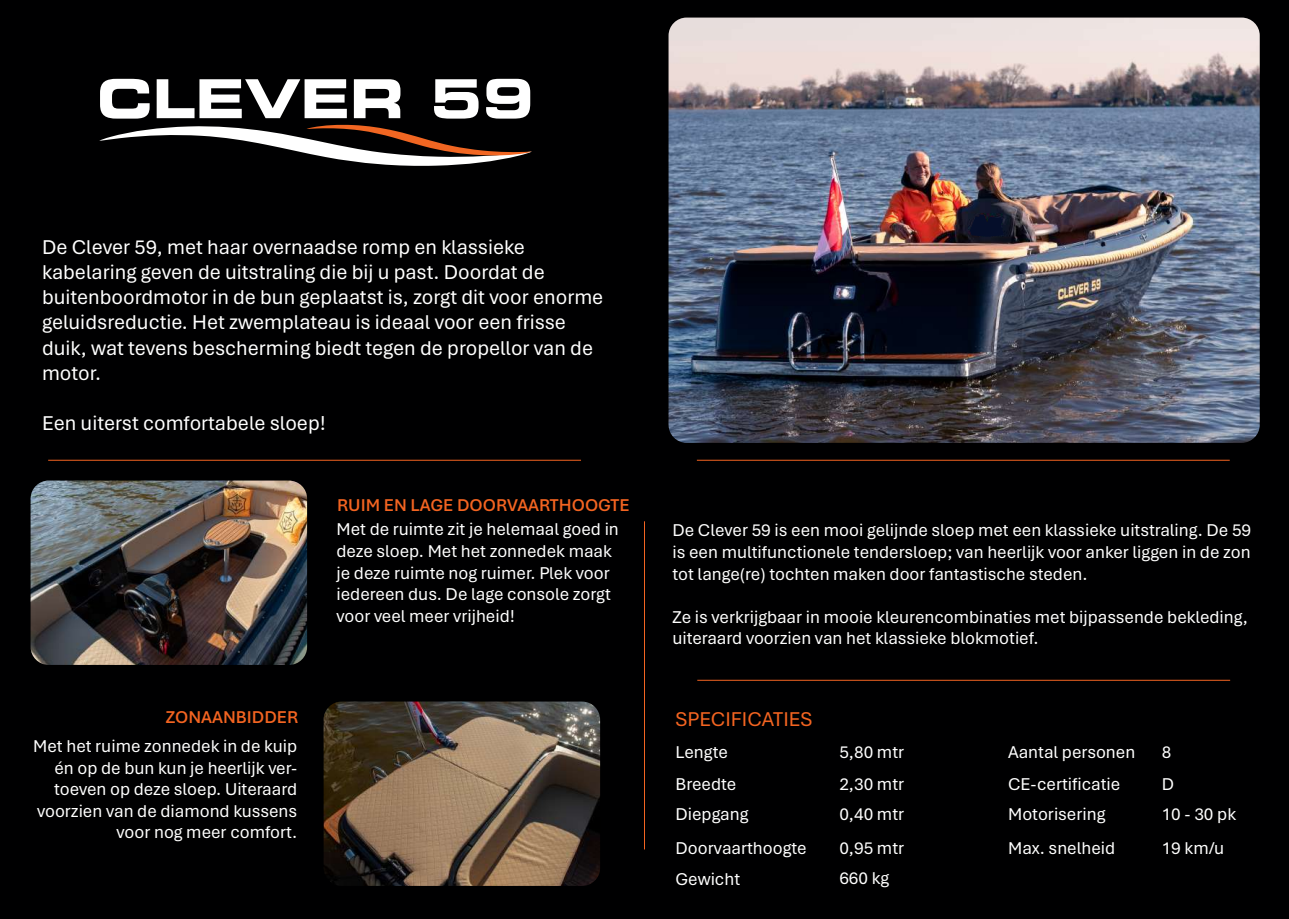
<style>
.page{position:relative;width:1289px;height:919px;background:#fff}
.page>*{position:absolute;margin:0;border:0;box-sizing:border-box;transform-origin:0 0}
.t1{font:53.7px "Eurostile Bold Extended Two";color:#fff}
.t2{font:21px/25.2px "Aptos";color:#fff}
.t3{font:21px "Aptos";color:#f36421}
.t4{font:18px/21.6px "Aptos";color:#fff}
.t5{font:600 18px "Aptos";color:#f36421}
</style>
<div class="page">
<div style="left:0;top:0;width:1288px;height:918px;background:#000001"></div>
<svg style="left:99px;top:124px;width:433px;height:42px"></svg>
<hr style="left:644px;top:521px;width:1px;height:328px;background:#f36421">
<hr style="left:48px;top:460px;width:533px;height:1px;background:#f36421">
<hr style="left:697px;top:680px;width:533px;height:1px;background:#f36421">
<hr style="left:697px;top:460px;width:532px;height:1px;background:#f36421">
<img style="left:668px;top:18px;width:591px;height:425px">
<svg style="left:969px;top:214px;width:35px;height:23px"></svg>
<img style="left:31px;top:480px;width:276px;height:185px">
<img style="left:323px;top:701px;width:277px;height:184px">
<h1 class="t1" style="left:97px;top:61px;width:438px">CLEVER 59</h1>
<p class="t2" style="left:42px;top:233px;width:563px">De Clever 59, met haar overnaadse romp en klassieke kabelaring geven de uitstraling die bij u past. Doordat de buitenboordmotor in de bun geplaatst is, zorgt dit voor enorme geluidsreductie. Het zwemplateau is ideaal voor een frisse duik, wat tevens bescherming biedt tegen de propellor van de motor.</p>
<p class="t2" style="left:42px;top:410px;width:285px">Een uiterst comfortabele sloep!</p>
<p class="t5" style="left:337px;top:492px;width:294px">RUIM EN LAGE DOORVAARTHOOGTE</p>
<p class="t5" style="left:166px;top:705px;width:134px">ZONAANBIDDER</p>
<p class="t4" style="left:33px;top:734px;width:265px;text-align:right">Met het ruime zonnedek in de kuip én op de bun kun je heerlijk ver&shy;toeven op deze sloep. Uiteraard voorzien van de diamond kussens voor nog meer comfort.</p>
<p class="t4" style="left:336px;top:518px;width:284px">Met de ruimte zit je helemaal goed in deze sloep. Met het zonnedek maak je deze ruimte nog ruimer. Plek voor iedereen dus. De lage console zorgt voor veel meer vrijheid!</p>
<p class="t4" style="left:672px;top:519px;width:580px;text-align:justify">De Clever 59 is een mooi gelijnde sloep met een klassieke uitstraling. De 59 is een multifunctionele tendersloep; van heerlijk voor anker liggen in de zon tot lange(re) tochten maken door fantastische steden.</p>
<p class="t4" style="left:672px;top:605px;width:577px">Ze is verkrijgbaar in mooie kleurencombinaties met bijpassende bekleding, uiteraard voorzien van het klassieke blokmotief.</p>
<p class="t3" style="left:675px;top:704px;width:138px">SPECIFICATIES</p>
<p class="t4" style="left:675px;top:735px;width:62px;line-height:32px">Lengte<br>Breedte</p>
<p class="t4" style="left:675px;top:796px;width:133px;line-height:33.8px">Diepgang<br>Doorvaarthoogte</p>
<p class="t4" style="left:675px;top:867px;width:66px">Gewicht</p>
<p class="t4" style="left:839px;top:735px;width:66px;line-height:32px">5,80 mtr<br>2,30 mtr</p>
<p class="t4" style="left:839px;top:796px;width:66px;line-height:33.8px">0,40 mtr<br>0,95 mtr</p>
<p class="t4" style="left:839px;top:866px;width:51px">660 kg</p>
<p class="t4" style="left:1008px;top:735px;width:129px;line-height:32.1px">Aantal personen<br>CE-certificatie</p>
<p class="t4" style="left:1008px;top:796px;width:109px;line-height:33.6px">Motorisering<br>Max. snelheid</p>
<p class="t4" style="left:1161px;top:735px;width:14px;line-height:32.1px">8<br>D</p>
<p class="t4" style="left:1161px;top:796px;width:76px;line-height:33.6px">10 - 30 pk<br>19 km/u</p>
</div>
